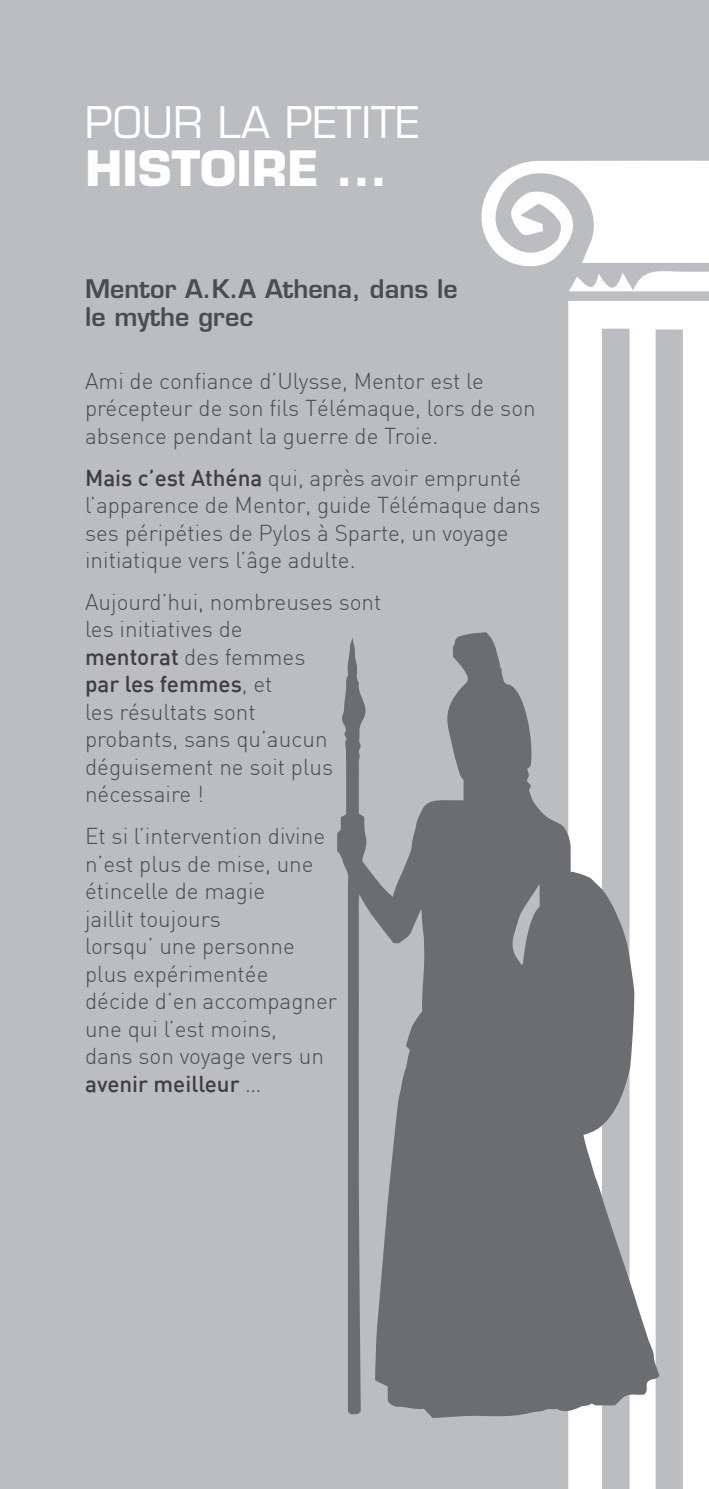
<style>
.page{position:relative;width:709px;height:1489px;background:#fff}
.page>*{position:absolute;margin:0;border:0;box-sizing:border-box;transform-origin:0 0}
.TITRE_FUSHIA{font:700 47.5px "Eurostile LT Std";color:#fff}
.TITRE_FUSHIA-2{font:42.5px "Eurostile LT Std";color:#fff}
.titre2{font:600 25px/27.5px "Eurostile LT Std";color:#4b4c4d}
.PARA{font:300 22.5px/27.5px "DIN";color:#4b4c4d}
.s1{font-weight:500;color:#3e3e3f}
</style>
<div class="page">
<div style="left:0;top:0;width:709px;height:1488px;background:#bcbdc0"></div>
<svg style="left:568px;top:301px;width:141px;height:1187px;fill:#fff"></svg>
<svg style="left:481px;top:161px;width:228px;height:131px"></svg>
<svg style="left:337px;top:632px;width:322px;height:786px;fill:#6c6d70"></svg>
<p class="TITRE_FUSHIA-2" style="left:85px;top:97px;width:336px">POUR LA PETITE</p>
<p class="TITRE_FUSHIA" style="left:85px;top:139px;width:304px">HISTOIRE ...</p>
<p class="titre2" style="left:85px;top:275px;width:374px">Mentor A.K.A Athena, dans le le mythe grec</p>
<p class="PARA" style="left:85px;top:367px;width:452px">Ami de confiance d’Ulysse, Mentor est le précepteur de son fils Télémaque, lors de son absence pendant la guerre de Troie.</p>
<p class="PARA" style="left:85px;top:463px;width:457px"><span class="s1">Mais c’est Athéna</span> qui, après avoir emprunté l’apparence de Mentor, guide Télémaque dans ses péripéties de Pylos à Sparte, un voyage initiatique vers l’âge adulte.</p>
<p class="PARA" style="left:85px;top:587px;width:298px">Aujourd’hui, nombreuses sont les initiatives de<br><span class="s1">mentorat</span> des femmes<br><span class="s1">par les femmes</span>, et<br>les résultats sont<br>probants, sans qu’aucun déguisement ne soit plus nécessaire !</p>
<p class="PARA" style="left:85px;top:822px;width:253px">Et si l’intervention divine n’est plus de mise, une étincelle de magie<br>jaillit toujours<br>lorsqu’ une personne plus expérimentée décide d’en accompagner une qui l’est moins,<br>dans son voyage vers un <span class="s1">avenir meilleur</span> …</p>
</div>
